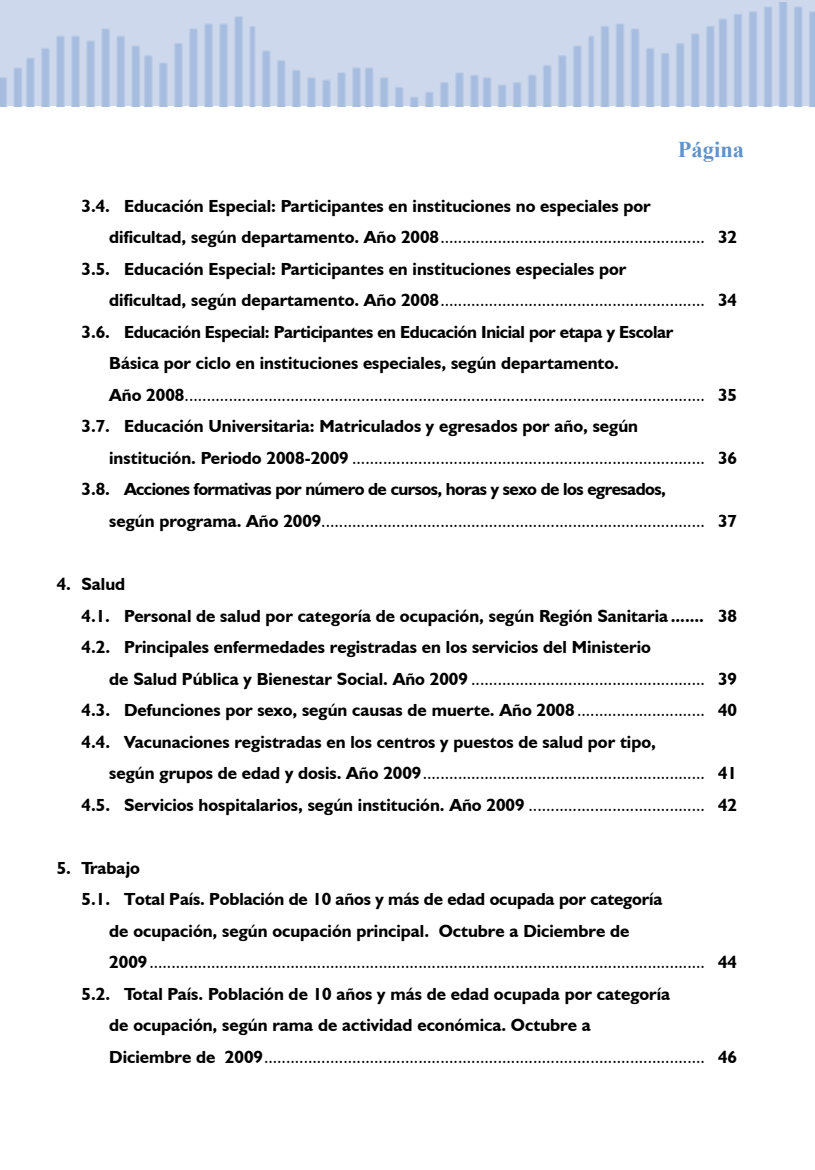
<style>
.page{position:relative;width:815px;height:1170px;background:#fff}
.page>*{position:absolute;margin:0;border:0;box-sizing:border-box;transform-origin:0 0}
.t1{font:700 22.5px "Times New Roman";color:#6193c9}
.t2{font:17.5px/31.5px "Humanist 521 BT";color:#000;text-align:right}
.t3{font:700 17.5px/31.5px "Humanist 521 BT";color:#000}
.t4{font:700 17.5px "Humanist 521 BT";letter-spacing:-.02em;color:#000}
.t5{font:700 17.5px "Humanist 521 BT";letter-spacing:-.03em;color:#000}
.s1{font-weight:700}
.s2{font-weight:400}
</style>
<div class="page">
<svg style="left:0;top:0;width:814px;height:106px;background:#c2d0e8"></svg>
<svg style="left:814px;top:0;width:1px;height:106px"></svg>
<p class="t1" style="left:678px;top:134px;width:68px">Página</p>
<p class="t3" style="left:81px;top:190px;width:571px">3.4. Educación Especial: Participantes en instituciones no especiales por</p>
<p class="t2" style="left:109px;top:221px;width:629px"><span class="s1">dificultad, según departamento. Año 2008</span>............................................................ <span class="s1">32</span></p>
<p class="t3" style="left:81px;top:253px;width:546px">3.5. Educación Especial: Participantes en instituciones especiales por</p>
<p class="t2" style="left:109px;top:284px;width:629px"><span class="s1">dificultad, según departamento. Año 2008</span>............................................................ <span class="s1">34</span></p>
<p class="t4" style="left:81px;top:321px;width:593px">3.6. Educación Especial: Participantes en Educación Inicial por etapa y Escolar</p>
<p class="t3" style="left:109px;top:347px;width:511px">Básica por ciclo en instituciones especiales, según departamento.</p>
<p class="t2" style="left:109px;top:379px;width:629px"><span class="s1">Año 2008</span>...................................................................................................................... <span class="s1">35</span></p>
<p class="t3" style="left:81px;top:410px;width:558px">3.7. Educación Universitaria: Matriculados y egresados por año, según</p>
<p class="t2" style="left:109px;top:442px;width:629px"><span class="s1">institución. Periodo 2008-2009</span> ................................................................................ <span class="s1">36</span></p>
<p class="t5" style="left:81px;top:478px;width:586px">3.8. Acciones formativas por número de cursos, horas y sexo de los egresados,</p>
<p class="t2" style="left:109px;top:505px;width:629px"><span class="s1">según programa. Año 2009</span>....................................................................................... <span class="s1">37</span></p>
<p class="t3" style="left:81px;top:568px;width:657px;text-indent:-25px">4. Salud<br>4.1. Personal de salud por categoría de ocupación, según Región Sanitaria ....... 38<br>4.2. Principales enfermedades registradas en los servicios del Ministerio</p>
<p class="t3" style="left:82px;top:662px;width:657px;text-align:justify;text-indent:28px">de Salud Pública y Bienestar Social. Año 2009 <span class="s2">.....................................................</span> 39<br>4.3. Defunciones por sexo, según causas de muerte. Año 2008<span class="s2">.............................</span> 40<br>4.4. Vacunaciones registradas en los centros y puestos de salud por tipo,</p>
<p class="t2" style="left:82px;top:757px;width:657px"><span class="s1">según grupos de edad y dosis. Año 2009</span>................................................................ <span class="s1">41<br>4.5. Servicios hospitalarios, según institución. Año 2009</span> ........................................ <span class="s1">42</span></p>
<p class="t3" style="left:57px;top:851px;width:85px">5. Trabajo</p>
<p class="t3" style="left:82px;top:883px;width:582px">5.1. Total País. Población de 10 años y más de edad ocupada por categoría</p>
<p class="t3" style="left:109px;top:914px;width:522px">de ocupación, según ocupación principal. Octubre a Diciembre de</p>
<p class="t2" style="left:109px;top:946px;width:629px"><span class="s1">2009</span>.............................................................................................................................. <span class="s1">44</span></p>
<p class="t3" style="left:82px;top:977px;width:590px">5.2. Total País. Población de 10 años y más de edad ocupada por categoría</p>
<p class="t3" style="left:109px;top:1009px;width:483px">de ocupación, según rama de actividad económica. Octubre a</p>
<p class="t2" style="left:109px;top:1040px;width:629px"><span class="s1">Diciembre de 2009</span>.................................................................................................... <span class="s1">46</span></p>
</div>
